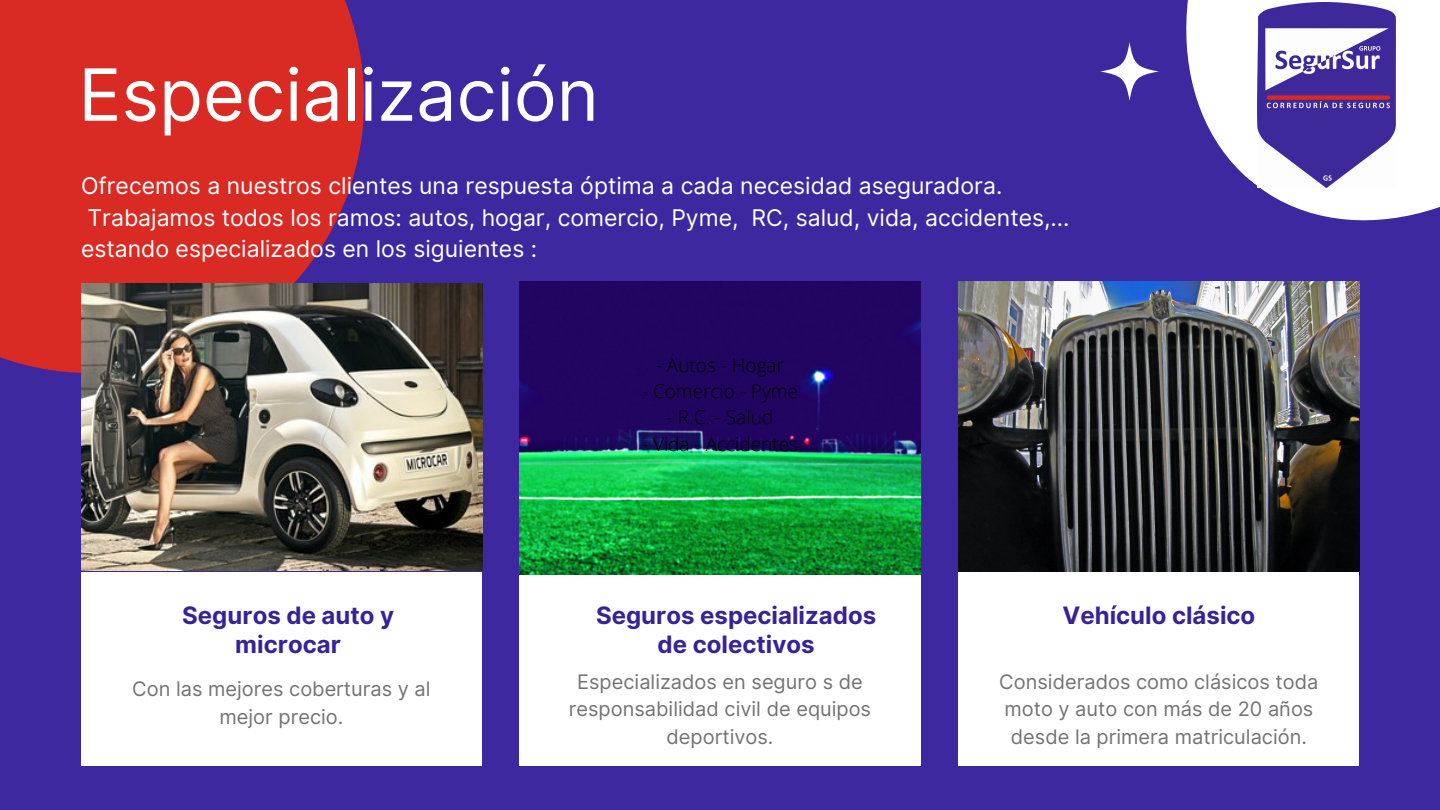
<style>
.page{position:relative;width:1440px;height:810px;background:#3e289f}
.page>*{position:absolute;margin:0;border:0;box-sizing:border-box;transform-origin:0 0}
.t1{font:72px "Inter";color:#fff}
.t2{font:700 24px/29.2px "Inter";color:#392297;text-align:center}
.t3{font:23px/31.5px "Inter";color:#fff}
.t4{font:20px/27.8px "Inter";color:#737373;text-align:center}
.t5{font:300 19px "Open Sans";color:#000}
</style>
<div class="page">
<div style="left:0;top:0;width:364px;height:373px;background:#d92a23"></div>
<svg style="left:1186px;top:0;width:254px;height:221px;fill:#fff"></svg>
<svg style="left:1100px;top:42px;width:59px;height:59px"></svg>
<img style="left:958px;top:281px;width:402px;height:293px">
<div style="left:81px;top:573px;width:401px;height:193px;background:#fff"></div>
<div style="left:520px;top:573px;width:400px;height:193px;background:#fff"></div>
<div style="left:958px;top:573px;width:401px;height:193px;background:#fff"></div>
<img style="left:1258px;top:3px;width:137px;height:184px">
<img style="left:520px;top:281px;width:400px;height:293px">
<img style="left:81px;top:284px;width:401px;height:287px">
<h1 class="t1" style="left:78px;top:52px;width:522px">Especialización</h1>
<p class="t3" style="left:81px;top:170px;width:990px">Ofrecemos a nuestros clientes una respuesta óptima a cada necesidad aseguradora.<br>Trabajamos todos los ramos: autos, hogar, comercio, Pyme, RC, salud, vida, accidentes,... estando especializados en los siguientes :</p>
<p class="t2" style="left:182px;top:601px;width:213px">Seguros de auto y microcar</p>
<p class="t4" style="left:132px;top:675px;width:300px">Con las mejores coberturas y al mejor precio.</p>
<p class="t5" style="left:656px;top:352px;width:130px">- Autos - Hogar</p>
<p class="t5" style="left:642px;top:378px;width:158px">- Comercio - Pyme</p>
<p class="t5" style="left:667px;top:404px;width:108px">- R.C. - Salud</p>
<p class="t5" style="left:642px;top:430px;width:157px">- Vida - Accidentes</p>
<p class="t2" style="left:596px;top:601px;width:282px">Seguros especializados de colectivos</p>
<p class="t4" style="left:569px;top:667px;width:304px">Especializados en seguro s de responsabilidad civil de equipos deportivos.</p>
<p class="t2" style="left:1062px;top:601px;width:194px">Vehículo clásico</p>
<p class="t4" style="left:999px;top:667px;width:321px">Considerados como clásicos toda moto y auto con más de 20 años desde la primera matriculación.</p>
</div>
